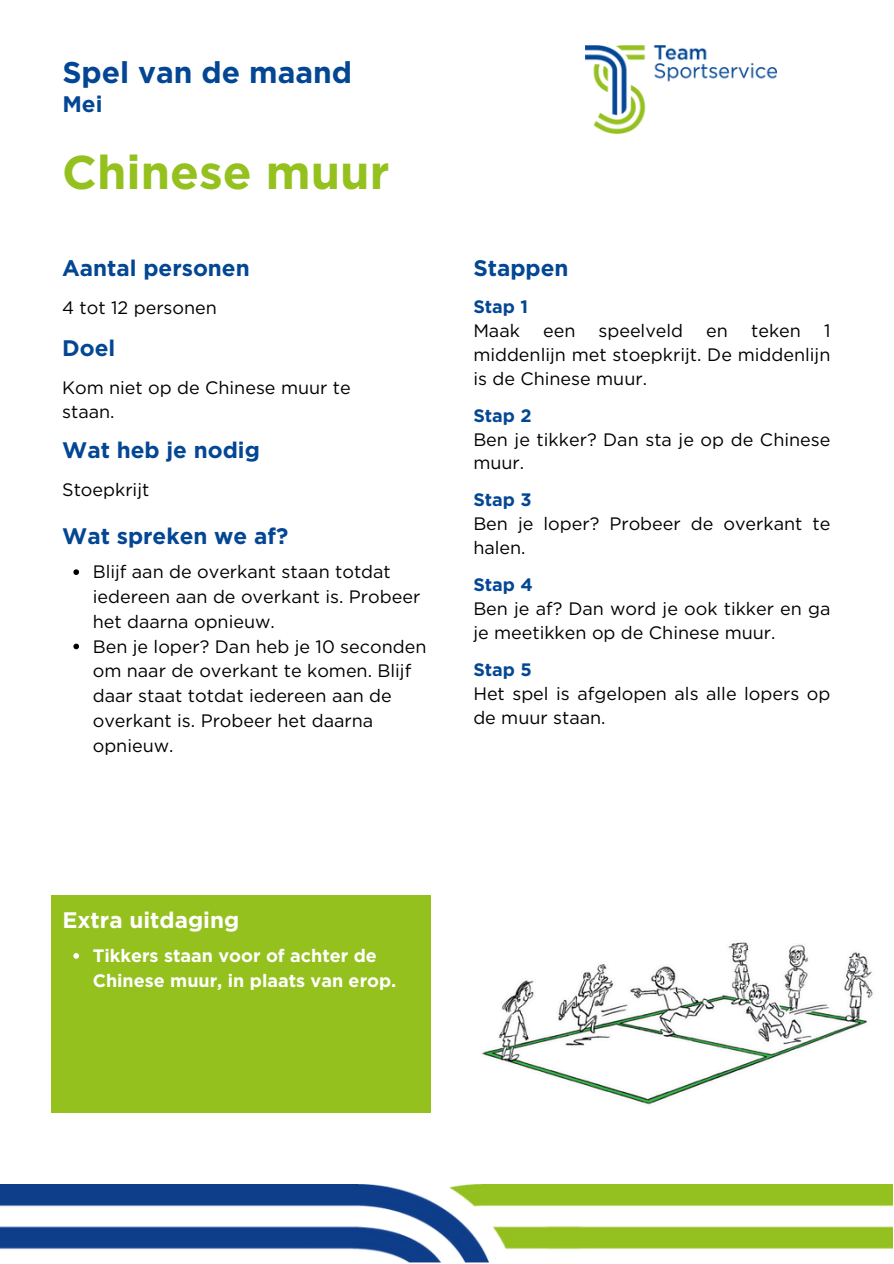
<style>
.page{position:relative;width:894px;height:1264px;background:#fff}
.page>*{position:absolute;margin:0;border:0;box-sizing:border-box;transform-origin:0 0}
.t1{font:700 47.25px "Gotham";color:#95c11f}
.t2{font:700 30px "Gotham";color:#034694}
.t3{font:700 22.5px "Gotham";color:#034694}
.t4{font:700 22.5px "Gotham";color:#fff}
.t5{font:18px/23.7px "Gotham";color:#000}
.t6{font:700 18px/24.8px "Gotham";color:#fff}
.t7{font:700 18px "Gotham";color:#034694}
</style>
<div class="page">
<img style="left:585px;top:46px;width:191px;height:87px">
<img style="left:0;top:1184px;width:892px;height:78px">
<div style="left:52px;top:894px;width:378px;height:218px;background:#95c11f"></div>
<img style="left:482px;top:942px;width:391px;height:163px">
<svg style="left:73px;top:569px;width:6px;height:6px"></svg>
<svg style="left:73px;top:643px;width:6px;height:6px"></svg>
<svg style="left:73px;top:953px;width:6px;height:5px"></svg>
<h1 class="t2" style="left:62px;top:54px;width:291px">Spel van de maand</h1>
<p class="t3" style="left:62px;top:91px;width:42px">Mei</p>
<p class="t1" style="left:62px;top:144px;width:328px">Chinese muur</p>
<h3 class="t3" style="left:62px;top:254px;width:189px">Aantal personen</h3>
<p class="t5" style="left:62px;top:296px;width:156px">4 tot 12 personen</p>
<h3 class="t3" style="left:62px;top:334px;width:55px">Doel</h3>
<p class="t5" style="left:62px;top:375px;width:290px">Kom niet op de Chinese muur te staan.</p>
<p class="t3" style="left:62px;top:436px;width:199px">Wat heb je nodig</p>
<h3 class="t5" style="left:62px;top:478px;width:89px">Stoepkrijt</h3>
<p class="t3" style="left:62px;top:522px;width:227px">Wat spreken we af?</p>
<h3 class="t5" style="left:93px;top:559px;width:329px;line-height:24.8px">Blijf aan de overkant staan totdat iedereen aan de overkant is. Probeer het daarna opnieuw.</h3>
<p class="t5" style="left:93px;top:633px;width:335px;line-height:24.8px">Ben je loper? Dan heb je 10 seconden om naar de overkant te komen. Blijf daar staat totdat iedereen aan de overkant is. Probeer het daarna opnieuw.</p>
<h3 class="t3" style="left:473px;top:254px;width:97px">Stappen</h3>
<h4 class="t7" style="left:473px;top:296px;width:56px">Stap 1</h4>
<h3 class="t5" style="left:473px;top:319px;width:48px">Maak</h3>
<h3 class="t5" style="left:543px;top:319px;width:34px">een</h3>
<h3 class="t5" style="left:598px;top:319px;width:86px">speelveld</h3>
<h3 class="t5" style="left:706px;top:319px;width:23px">en</h3>
<h3 class="t5" style="left:750px;top:319px;width:51px">teken</h3>
<h3 class="t5" style="left:473px;top:319px;width:358px;text-align:justify;text-indent:350px">1 middenlijn met stoepkrijt. De middenlijn is de Chinese muur.</h3>
<h4 class="t7" style="left:473px;top:404px;width:60px">Stap 2</h4>
<p class="t5" style="left:473px;top:427px;width:358px">Ben je tikker? Dan sta je op de Chinese muur.</p>
<h4 class="t7" style="left:473px;top:489px;width:60px">Stap 3</h4>
<p class="t5" style="left:473px;top:512px;width:358px">Ben je loper? Probeer de overkant te halen.</p>
<h4 class="t7" style="left:473px;top:573px;width:61px">Stap 4</h4>
<p class="t5" style="left:473px;top:597px;width:358px">Ben je af? Dan word je ook tikker en ga je meetikken op de Chinese muur.</p>
<h4 class="t7" style="left:473px;top:658px;width:60px">Stap 5</h4>
<p class="t5" style="left:473px;top:682px;width:358px">Het spel is afgelopen als alle lopers op de muur staan.</p>
<p class="t4" style="left:62px;top:906px;width:178px">Extra uitdaging</p>
<p class="t6" style="left:93px;top:943px;width:305px">Tikkers staan voor of achter de<br>Chinese muur, in plaats van erop.</p>
</div>
